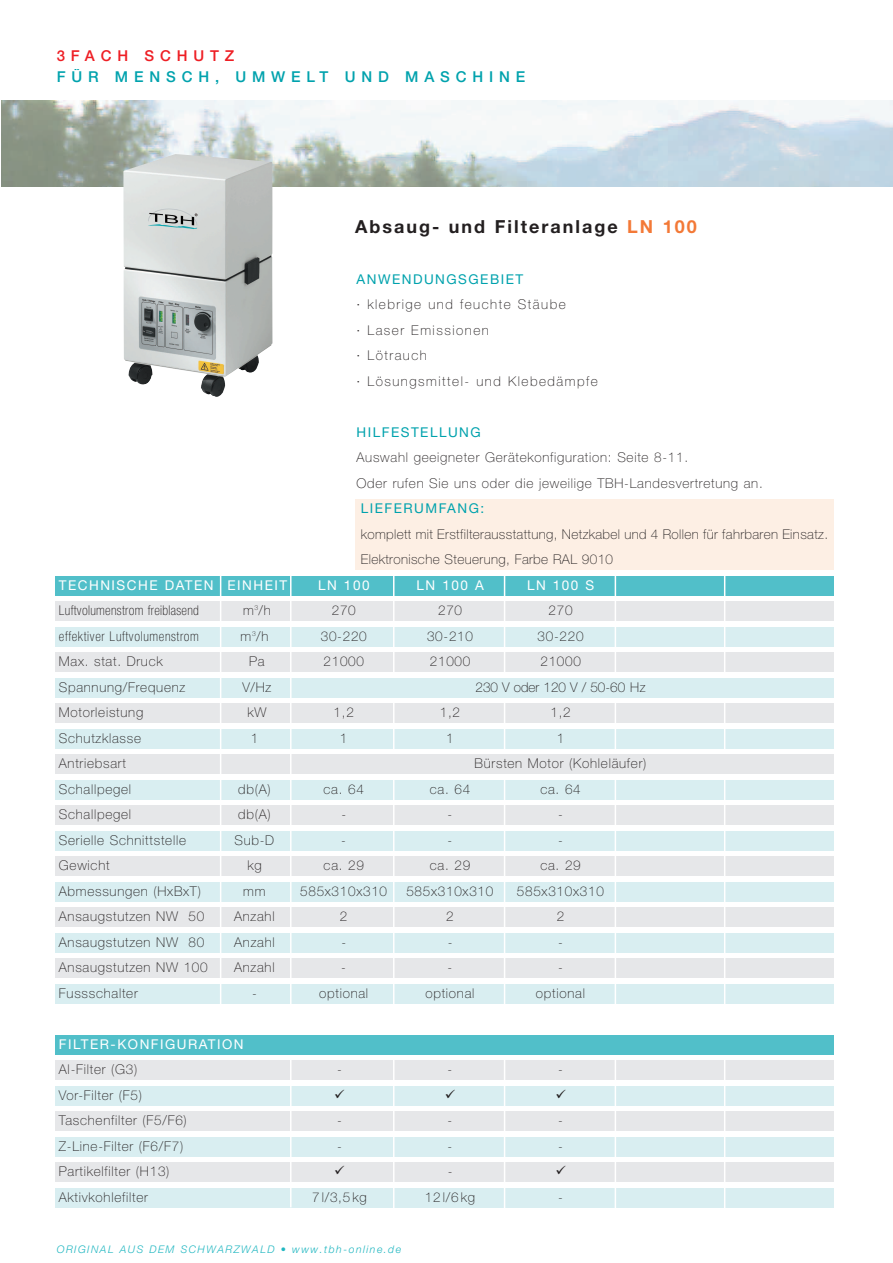
<style>
.page{position:relative;width:893px;height:1263px;background:#fff}
.page>*{position:absolute;margin:0;border:0;box-sizing:border-box;transform-origin:0 0}
.t1{font:700 18px "Helvetica Neue LT";letter-spacing:.11em;color:#231f20}
.t2{font:500 15px "Helvetica Neue LT";letter-spacing:.39em;color:#00a2ad}
.t3{font:500 15px "Helvetica Neue LT";letter-spacing:.39em;color:#ee1e24}
.t4{font:100 13.5px/25.5px "Helvetica Neue LT";letter-spacing:.055em;color:#231f20}
.t5{font:100 13.5px/25.5px "Helvetica Neue LT";letter-spacing:.03em;color:#231f20}
.t6{font:100 13.5px/25.5px "Helvetica Neue LT";letter-spacing:.11em;color:#231f20}
.t7{font:13.5px "Helvetica Neue LT";letter-spacing:.11em;color:#fff}
.t8{font:13.5px "Helvetica Neue LT";letter-spacing:.11em;color:#00a2ad}
.t9{font:100 condensed 13.5px "Helvetica Neue LT";letter-spacing:.025em;color:#231f20}
.t10{font:100 condensed 13.5px "Helvetica Neue LT";letter-spacing:.05em;color:#231f20}
.t11{font:100 13.5px "Helvetica Neue LT";color:#231f20}
.t12{font:italic 300 10.5px "Helvetica Neue LT";letter-spacing:.14em;color:#21b7c1}
.s1{color:#f37937}
</style>
<div class="page">
<img style="left:1px;top:101px;width:892px;height:86px">
<div style="left:55px;top:576px;width:778px;height:19px;background:#51bfc9"></div>
<div style="left:55px;top:601px;width:778px;height:20px;background:#e6e7e9"></div>
<div style="left:55px;top:627px;width:778px;height:19px;background:#d9eef1"></div>
<div style="left:55px;top:652px;width:778px;height:20px;background:#e6e7e9"></div>
<div style="left:55px;top:703px;width:778px;height:20px;background:#e6e7e9"></div>
<div style="left:55px;top:729px;width:778px;height:19px;background:#d9eef1"></div>
<div style="left:55px;top:780px;width:778px;height:19px;background:#d9eef1"></div>
<div style="left:55px;top:806px;width:778px;height:19px;background:#e6e7e9"></div>
<div style="left:55px;top:831px;width:778px;height:19px;background:#d9eef1"></div>
<div style="left:55px;top:857px;width:778px;height:19px;background:#e6e7e9"></div>
<div style="left:55px;top:882px;width:778px;height:19px;background:#d9eef1"></div>
<div style="left:55px;top:908px;width:778px;height:19px;background:#e6e7e9"></div>
<div style="left:55px;top:933px;width:778px;height:19px;background:#d9eef1"></div>
<div style="left:55px;top:959px;width:778px;height:19px;background:#e6e7e9"></div>
<div style="left:55px;top:984px;width:778px;height:19px;background:#d9eef1"></div>
<div style="left:55px;top:1061px;width:778px;height:19px;background:#e6e7e9"></div>
<div style="left:55px;top:1086px;width:778px;height:19px;background:#d9eef1"></div>
<div style="left:55px;top:1112px;width:778px;height:19px;background:#e6e7e9"></div>
<div style="left:55px;top:1137px;width:778px;height:19px;background:#d9eef1"></div>
<div style="left:55px;top:1163px;width:778px;height:19px;background:#e6e7e9"></div>
<div style="left:55px;top:1188px;width:778px;height:19px;background:#d9eef1"></div>
<img style="left:123px;top:154px;width:149px;height:243px">
<hr style="left:393px;top:572px;width:1px;height:638px;background:#fff">
<hr style="left:504px;top:573px;width:1px;height:650px;background:#fff">
<hr style="left:615px;top:571px;width:1px;height:647px;background:#fff">
<hr style="left:724px;top:574px;width:1px;height:655px;background:#fff">
<div style="left:355px;top:500px;width:478px;height:70px;background:#fdefe4"></div>
<div style="left:55px;top:678px;width:778px;height:19px;background:#d9eef1"></div>
<div style="left:55px;top:754px;width:778px;height:20px;background:#e6e7e9"></div>
<hr style="left:290px;top:570px;width:2px;height:637px;background:#fff">
<hr style="left:220px;top:570px;width:1px;height:438px;background:#fff">
<div style="left:55px;top:1035px;width:778px;height:19px;background:#51bfc9"></div>
<p class="t3" style="left:57px;top:50px;width:179px">3FACH SCHUTZ</p>
<p class="t2" style="left:57px;top:71px;width:470px">FÜR MENSCH, UMWELT UND MASCHINE</p>
<h1 class="t1" style="left:355px;top:220px;width:343px">Absaug- und Filteranlage <span class="s1">LN 100</span></h1>
<p class="t8" style="left:357px;top:274px;width:168px">ANWENDUNGSGEBIET</p>
<p class="t6" style="left:357px;top:293px;width:243px">· klebrige und feuchte Stäube<br>· Laser Emissionen<br>· Lötrauch<br>· Lösungsmittel- und Klebedämpfe</p>
<p class="t8" style="left:357px;top:427px;width:126px">HILFESTELLUNG</p>
<p class="t4" style="left:357px;top:446px;width:408px">Auswahl geeigneter Gerätekonfiguration: Seite 8-11.<br>Oder rufen Sie uns oder die jeweilige TBH-Landesvertretung an.</p>
<p class="t8" style="left:361px;top:503px;width:125px">LIEFERUMFANG:</p>
<p class="t5" style="left:361px;top:522px;width:469px">komplett mit Erstfilterausstattung, Netzkabel und 4 Rollen für fahrbaren Einsatz.<br>Elektronische Steuerung, Farbe RAL 9010</p>
<p class="t7" style="left:59px;top:580px;width:230px">TECHNISCHE DATEN EINHEIT</p>
<p class="t7" style="left:318px;top:580px;width:53px">LN 100</p>
<p class="t7" style="left:416px;top:580px;width:69px">LN 100 A</p>
<p class="t7" style="left:527px;top:580px;width:69px">LN 100 S</p>
<p class="t9" style="left:59px;top:605px;width:142px">Luftvolumenstrom freiblasend</p>
<p class="t4" style="left:243px;top:599px;width:29px">m<sup>3</sup>/h</p>
<p class="t4" style="left:332px;top:599px;width:26px">270</p>
<p class="t4" style="left:438px;top:599px;width:26px">270</p>
<p class="t4" style="left:549px;top:599px;width:26px">270</p>
<p class="t10" style="left:59px;top:631px;width:142px">effektiver Luftvolumenstrom</p>
<p class="t4" style="left:241px;top:624px;width:29px">m<sup>3</sup>/h</p>
<p class="t4" style="left:321px;top:624px;width:47px">30-220</p>
<p class="t4" style="left:427px;top:624px;width:47px">30-210</p>
<p class="t4" style="left:538px;top:624px;width:47px">30-220</p>
<p class="t4" style="left:59px;top:650px;width:105px">Max. stat. Druck</p>
<p class="t4" style="left:249px;top:650px;width:17px">Pa</p>
<p class="t4" style="left:324px;top:650px;width:42px">21000</p>
<p class="t4" style="left:430px;top:650px;width:42px">21000</p>
<p class="t4" style="left:540px;top:650px;width:42px">21000</p>
<p class="t4" style="left:59px;top:675px;width:128px">Spannung/Frequenz</p>
<p class="t4" style="left:242px;top:675px;width:31px">V/Hz</p>
<p class="t11" style="left:476px;top:682px;width:172px">230 V oder 120 V / 50-60 Hz</p>
<p class="t4" style="left:59px;top:701px;width:86px">Motorleistung</p>
<p class="t4" style="left:247px;top:701px;width:20px">kW</p>
<p class="t4" style="left:334px;top:701px;width:22px">1,2</p>
<p class="t4" style="left:440px;top:701px;width:22px">1,2</p>
<p class="t4" style="left:550px;top:701px;width:22px">1,2</p>
<p class="t4" style="left:59px;top:726px;width:84px">Schutzklasse</p>
<p class="t4" style="left:251px;top:726px;width:9px">1</p>
<p class="t4" style="left:340px;top:726px;width:9px">1</p>
<p class="t4" style="left:446px;top:726px;width:9px">1</p>
<p class="t4" style="left:557px;top:726px;width:9px">1</p>
<p class="t4" style="left:59px;top:752px;width:68px">Antriebsart</p>
<p class="t4" style="left:475px;top:752px;width:173px">Bürsten Motor (Kohleläufer)</p>
<p class="t4" style="left:59px;top:777px;width:74px">Schallpegel</p>
<p class="t4" style="left:238px;top:777px;width:34px">db(A)</p>
<p class="t4" style="left:324px;top:777px;width:42px">ca. 64</p>
<p class="t4" style="left:430px;top:777px;width:42px">ca. 64</p>
<p class="t4" style="left:540px;top:777px;width:42px">ca. 64</p>
<p class="t4" style="left:59px;top:803px;width:74px">Schallpegel</p>
<p class="t4" style="left:238px;top:803px;width:34px">db(A)</p>
<p class="t4" style="left:341px;top:803px;width:6px">-</p>
<p class="t4" style="left:448px;top:803px;width:6px">-</p>
<p class="t4" style="left:558px;top:803px;width:6px">-</p>
<p class="t4" style="left:59px;top:828px;width:129px">Serielle Schnittstelle</p>
<p class="t4" style="left:234px;top:828px;width:41px">Sub-D</p>
<p class="t4" style="left:341px;top:828px;width:6px">-</p>
<p class="t4" style="left:448px;top:828px;width:6px">-</p>
<p class="t4" style="left:558px;top:828px;width:6px">-</p>
<p class="t4" style="left:59px;top:854px;width:52px">Gewicht</p>
<p class="t4" style="left:247px;top:854px;width:16px">kg</p>
<p class="t4" style="left:324px;top:854px;width:42px">ca. 29</p>
<p class="t4" style="left:430px;top:854px;width:42px">ca. 29</p>
<p class="t4" style="left:540px;top:854px;width:42px">ca. 29</p>
<p class="t4" style="left:59px;top:879px;width:144px">Abmessungen (HxBxT)</p>
<p class="t4" style="left:243px;top:879px;width:24px">mm</p>
<p class="t4" style="left:300px;top:879px;width:88px">585x310x310</p>
<p class="t4" style="left:406px;top:879px;width:88px">585x310x310</p>
<p class="t4" style="left:517px;top:879px;width:88px">585x310x310</p>
<p class="t4" style="left:59px;top:905px;width:147px">Ansaugstutzen NW 50</p>
<p class="t4" style="left:234px;top:905px;width:42px">Anzahl</p>
<p class="t4" style="left:340px;top:905px;width:9px">2</p>
<p class="t4" style="left:446px;top:905px;width:9px">2</p>
<p class="t4" style="left:557px;top:905px;width:9px">2</p>
<p class="t4" style="left:59px;top:930px;width:147px">Ansaugstutzen NW 80</p>
<p class="t4" style="left:234px;top:930px;width:42px">Anzahl</p>
<p class="t4" style="left:341px;top:930px;width:6px">-</p>
<p class="t4" style="left:448px;top:930px;width:6px">-</p>
<p class="t4" style="left:558px;top:930px;width:6px">-</p>
<p class="t4" style="left:59px;top:956px;width:150px">Ansaugstutzen NW 100</p>
<p class="t4" style="left:234px;top:956px;width:42px">Anzahl</p>
<p class="t4" style="left:341px;top:956px;width:6px">-</p>
<p class="t4" style="left:448px;top:956px;width:6px">-</p>
<p class="t4" style="left:558px;top:956px;width:6px">-</p>
<p class="t4" style="left:59px;top:981px;width:80px">Fussschalter</p>
<p class="t4" style="left:252px;top:981px;width:6px">-</p>
<p class="t4" style="left:319px;top:981px;width:50px">optional</p>
<p class="t4" style="left:425px;top:981px;width:50px">optional</p>
<p class="t4" style="left:536px;top:981px;width:50px">optional</p>
<p class="t7" style="left:59px;top:1039px;width:186px">FILTER-KONFIGURATION</p>
<p class="t4" style="left:59px;top:1058px;width:80px">Al-Filter (G3)</p>
<p class="t4" style="left:337px;top:1058px;width:6px">-</p>
<p class="t4" style="left:448px;top:1058px;width:6px">-</p>
<p class="t4" style="left:558px;top:1058px;width:6px">-</p>
<p class="t4" style="left:59px;top:1083px;width:129px">Vor-Filter (F5)<br>Taschenfilter (F5/F6)</p>
<p class="t4" style="left:337px;top:1109px;width:6px">-</p>
<p class="t4" style="left:448px;top:1109px;width:6px">-</p>
<p class="t4" style="left:558px;top:1109px;width:6px">-</p>
<p class="t4" style="left:59px;top:1134px;width:126px">Z-Line-Filter (F6/F7)</p>
<p class="t4" style="left:337px;top:1134px;width:6px">-</p>
<p class="t4" style="left:448px;top:1134px;width:6px">-</p>
<p class="t4" style="left:558px;top:1134px;width:6px">-</p>
<p class="t4" style="left:59px;top:1160px;width:112px">Partikelfilter (H13)</p>
<p class="t4" style="left:448px;top:1160px;width:6px">-</p>
<p class="t4" style="left:59px;top:1185px;width:90px">Aktivkohlefilter</p>
<p class="t4" style="left:312px;top:1185px;width:56px">7l/3,5kg</p>
<p class="t4" style="left:425px;top:1185px;width:52px">12l/6kg</p>
<p class="t4" style="left:558px;top:1185px;width:6px">-</p>
<p class="t12" style="left:57px;top:1245px;width:346px">ORIGINAL AUS DEM SCHWARZWALD • www.tbh-online.de</p>
</div>
